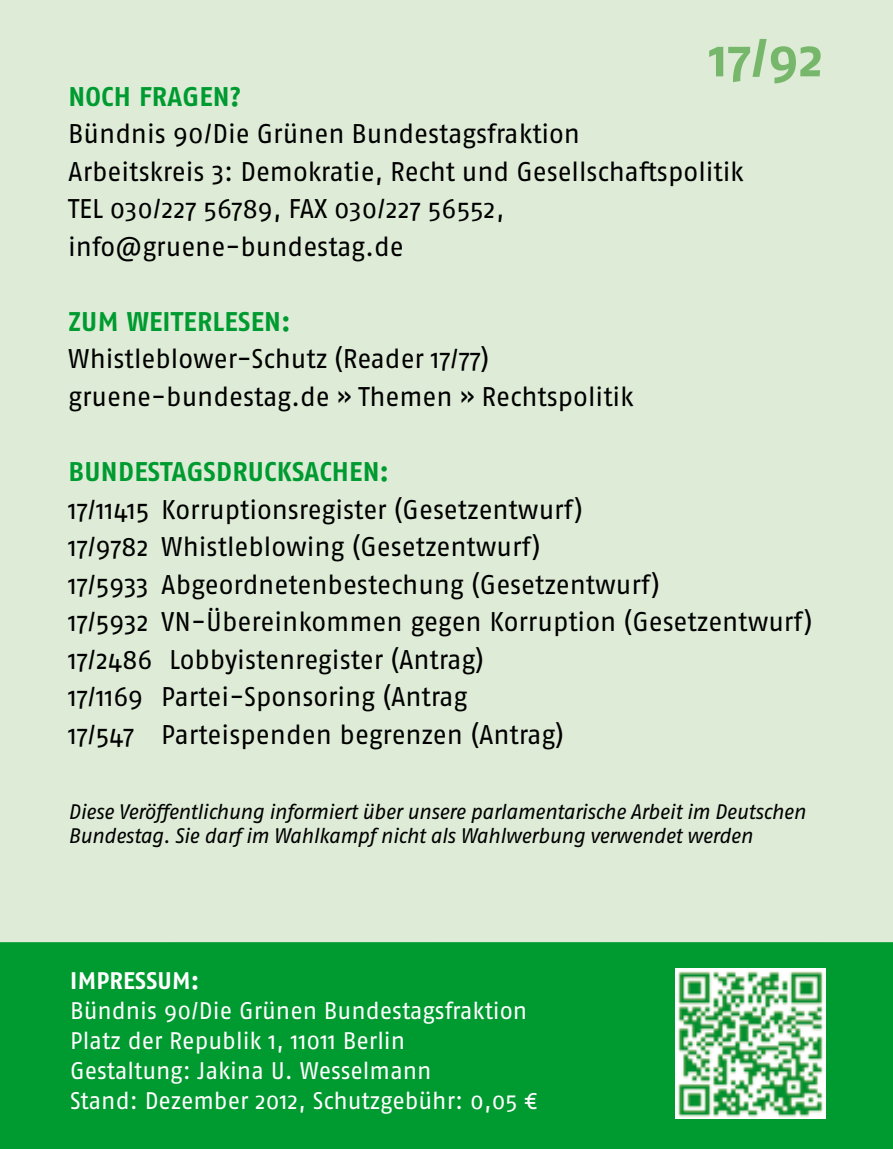
<style>
.page{position:relative;width:893px;height:1149px;background:#fff}
.page>*{position:absolute;margin:0;border:0;box-sizing:border-box;transform-origin:0 0}
.t1{font:700 52.5px "Fago Sc Offc";color:#77b76b}
.t2{font:27px/37.5px "Fago OT";letter-spacing:-.005em;color:#000}
.t3{font:700 27px "Fago OT";letter-spacing:.01em;color:#009b30}
.t4{font:27px "Fago Sc Offc";letter-spacing:-.01em;color:#000}
.t5{font:24px/30px "Fago OT";letter-spacing:-.005em;color:#fff}
.t6{font:italic 21px/24px "Fago OT";letter-spacing:-.025em;color:#000}
.s1{font-family:"Fago OT"}
.s2{font-weight:700;color:#009b30}
.s3{font-family:"Fago Sc Offc"}
.s4{font-weight:700}
</style>
<div class="page">
<div style="left:0;top:0;width:893px;height:1148px;background:#deecd7"></div>
<div style="left:0;top:942px;width:893px;height:206px;background:#009b30"></div>
<img style="left:675px;top:968px;width:150px;height:150px">
<h1 class="t1" style="left:709px;top:27px;width:116px">17<span class="s1">/</span>92</h1>
<p class="t2" style="left:68px;top:77px;width:677px"><span class="s2">NOCH FRAGEN?<br></span>Bündnis <span class="s3">90</span>/Die Grünen Bundestagsfraktion<br>Arbeitskreis 3: Demokratie, Recht und Gesellschaftspolitik</p>
<p class="t4" style="left:68px;top:193px;width:438px"><span class="s1">TEL</span> 030<span class="s1">/</span>227 56789<span class="s1">, FAX</span> 030<span class="s1">/</span>227 56552<span class="s1">,</span></p>
<p class="t2" style="left:68px;top:227px;width:337px">info@gruene-bundestag.de</p>
<p class="t3" style="left:68px;top:305px;width:224px">ZUM WEITERLESEN:</p>
<p class="t2" style="left:68px;top:340px;width:567px">Whistleblower-Schutz (Reader 17/77) gruene-bundestag.de » Themen » Rechtspolitik</p>
<p class="t3" style="left:68px;top:455px;width:322px">BUNDESTAGSDRUCKSACH EN:</p>
<p class="t2" style="left:68px;top:490px;width:746px">17/11415 Korruptionsregister (Gesetzentwurf)<br>17/9782 Whistleblowing (Gesetzentwurf)<br>17/5933 Abgeordnetenbestechung (Gesetzentwurf)<br>17/5932 VN-Übereinkommen gegen Korruption (Gesetzentwurf)<br>17/2486 Lobbyistenregister (Antrag)<br>17/1169 Partei-Sponsoring (Antrag<br>17/547 Parteispenden begrenzen (Antrag)</p>
<p class="t6" style="left:68px;top:799px;width:739px">Diese Veröffentlichung informiert über unsere parlamentarische Arbeit im Deutschen<br>Bundestag. Sie darf im Wahlkampf nicht als Wahlwerbung verwendet werden</p>
<p class="t5" style="left:70px;top:965px;width:469px"><span class="s4">I MPRESSUM:<br></span>Bündnis <span class="s3">90</span>/Die Grünen Bundestagsfraktion Platz der Republik <span class="s3">1</span>, <span class="s3">11011</span> Berlin<br>Gestaltung: Jakina U. Wesselmann<br>Stand: Dezember <span class="s3">2012</span>, Schutzgebühr: <span class="s3">0</span>,<span class="s3">05</span> €</p>
</div>
